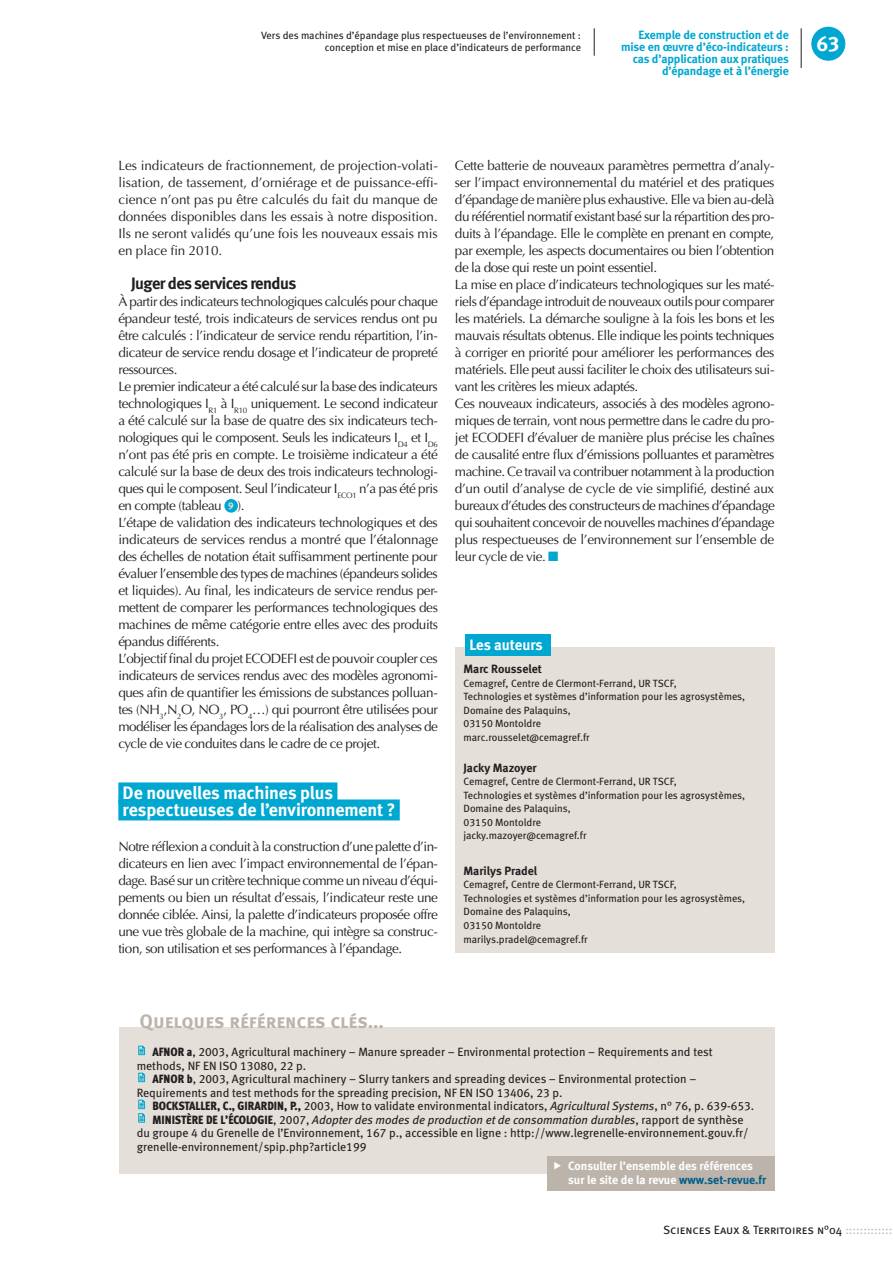
<style>
.page{position:relative;width:893px;height:1263px;background:#fff}
.page>*{position:absolute;margin:0;border:0;box-sizing:border-box;transform-origin:0 0}
.t1{font:21px "Meta Bold Caps Expert";color:#fff}
.t2{font:19.5px "Meta Bold LF Caps";color:#bcb4ab}
.t3{font:18px/17px "Meta Bold LF";letter-spacing:-.01em;color:#fff}
.t4{font:16.5px "Meta Bold LF";letter-spacing:-.03em;color:#231f20}
.t5{font:15px "Meta Bold LF";color:#fff}
.t6{font:13.5px/17px "Optima";letter-spacing:-.035em;color:#231f20;text-align:justify}
.t7{font:12px/13.5px "Meta Book LF";color:#231f20}
.t8{font:700 12px/12px "Meta";letter-spacing:-.01em;color:#00a7d1;text-align:right}
.t9{font:italic 12px "Meta Book LF";color:#231f20}
.t10{font:12px/13.5px "Meta Bold LF";color:#fff}
.t11{font:12px "Meta Book Caps";letter-spacing:-.005em;color:#231f20}
.t12{font:12px "Meta Bold LF";letter-spacing:-.005em;color:#231f20}
.t13{font:10.5px/13.5px "Meta Book LF";color:#231f20}
.s1{font-family:"Meta Bold LF";font-size:9.75px;color:#e4e0d9}
.s2{color:#00a7d1}
.s3{font-family:"Meta Cond OT";font-weight:900}
.s4{font-style:italic}
.s5{font-family:"Meta Cond OT";font-weight:900;font-style:normal}
.s6{font-style:normal}
.s7{color:#005c8a}
.s8{color:#bcbdc0}
</style>
<div class="page">
<div style="left:118px;top:782px;width:219px;height:21px;background:#00a7d1"></div>
<div style="left:118px;top:799px;width:282px;height:21px;background:#00a7d1"></div>
<div style="left:224px;top:499px;width:14px;height:14px;background:#00a7d1;border-radius:50%"></div>
<div style="left:455px;top:647px;width:320px;height:306px;background:#e4e0d9"></div>
<div style="left:465px;top:635px;width:85px;height:21px;background:#00a7d1"></div>
<div style="left:120px;top:1027px;width:655px;height:147px;background:#e4e0d9"></div>
<svg style="left:138px;top:1045px;width:7px;height:10px"></svg>
<svg style="left:138px;top:1072px;width:7px;height:10px"></svg>
<svg style="left:138px;top:1099px;width:7px;height:23px"></svg>
<div style="left:547px;top:1157px;width:228px;height:34px;background:#bcb4ab"></div>
<div style="left:811px;top:27px;width:34px;height:34px;background:#00a7d1;border-radius:50%"></div>
<hr style="left:801px;top:28px;width:1px;height:40px;background:#231f20">
<svg style="left:594px;top:28px;width:1px;height:28px"></svg>
<p class="t13" style="left:261px;top:29px;width:321px;line-height:12px;text-align:right">Vers des machines d’épandage plus respectueuses de l’environnement : conception et mise en place d’indicateurs de performance</p>
<p class="t8" style="left:621px;top:29px;width:169px">Exemple de construction et de mise en œuvre d’éco-indicateurs : cas d’application aux pratiques d’épandage et à l’énergie</p>
<h1 class="t1" style="left:816px;top:31px;width:24px">63</h1>
<p class="t6" style="left:118px;top:157px;width:321px">Les indicateurs de fractionnement, de projection-volati&shy;lisation, de tassement, d’orniérage et de puissance-effi&shy;cience n’ont pas pu être calculés du fait du manque de données disponibles dans les essais à notre disposition.<br>Ils ne seront validés qu’une fois les nouveaux essais mis en place fin 2010.</p>
<p class="t4" style="left:131px;top:274px;width:167px">Juger des services rendus</p>
<p class="t6" style="left:118px;top:293px;width:321px;text-align:left">À partir des indicateurs technologiques calculés pour chaque épandeur testé, trois indicateurs de services rendus ont pu être calculés : l’indicateur de service rendu répartition, l’in&shy;dicateur de service rendu dosage et l’indicateur de propreté ressources.<br>Le premier indicateur a été calculé sur la base des indicateurs technologiques I<sub>R1</sub> à I<sub>R10</sub> uniquement. Le second indicateur a été calculé sur la base de quatre des six indicateurs tech&shy;nologiques qui le composent. Seuls les indicateurs I<sub>D4</sub> et I<sub>D6 </sub>n’ont pas été pris en compte. Le troisième indicateur a été calculé sur la base de deux des trois indicateurs technologi&shy;ques qui le composent. Seul l’indicateur I<sub>ECO1</sub> n’a pas été pris en compte (tableau <span class="s1">9</span> ).<br>L’étape de validation des indicateurs technologiques et des indicateurs de services rendus a montré que l’étalonnage des échelles de notation était suffisamment pertinente pour évaluer l’ensemble des types de machines (épandeurs solides et liquides). Au final, les indicateurs de service rendus per&shy;mettent de comparer les performances technologiques des machines de même catégorie entre elles avec des produits épandus différents.<br>L’objectif final du projet ECODEFI est de pouvoir coupler ces indicateurs de services rendus avec des modèles agronomi&shy;ques afin de quantifier les émissions de substances polluan&shy;tes (NH<sub>3</sub>,N<sub>2</sub>O, NO<sub>3</sub>, PO<sub>4</sub>…) qui pourront être utilisées pour modéliser les épandages lors de la réalisation des analyses de cycle de vie conduites dans le cadre de ce projet.</p>
<h3 class="t3" style="left:123px;top:784px;width:274px">De nouvelles machines plus respectueuses de l’environnement ?</h3>
<p class="t6" style="left:118px;top:838px;width:321px">Notre réflexion a conduit à la construction d’une palette d’in&shy;dicateurs en lien avec l’impact environnemental de l’épan&shy;dage. Basé sur un critère technique comme un niveau d’équi&shy;pements ou bien un résultat d’essais, l’indicateur reste une donnée ciblée. Ainsi, la palette d’indicateurs proposée offre une vue très globale de la machine, qui intègre sa construc&shy;tion, son utilisation et ses performances à l’épandage.</p>
<p class="t6" style="left:455px;top:157px;width:321px;text-align:left">Cette batterie de nouveaux paramètres permettra d’analy&shy;ser l’impact environnemental du matériel et des pratiques d’épandage de manière plus exhaustive. Elle va bien au-delà du référentiel normatif existant basé sur la répartition des pro&shy;duits à l’épandage. Elle le complète en prenant en compte, par exemple, les aspects documentaires ou bien l’obtention de la dose qui reste un point essentiel.<br>La mise en place d’indicateurs technologiques sur les maté&shy;riels d’épandage introduit de nouveaux outils pour comparer les matériels. La démarche souligne à la fois les bons et les mauvais résultats obtenus. Elle indique les points techniques à corriger en priorité pour améliorer les performances des matériels. Elle peut aussi faciliter le choix des utilisateurs sui&shy;vant les critères les mieux adaptés.<br>Ces nouveaux indicateurs, associés à des modèles agrono&shy;miques de terrain, vont nous permettre dans le cadre du pro&shy;jet ECODEFI d’évaluer de manière plus précise les chaînes de causalité entre flux d’émissions polluantes et paramètres machine. Ce travail va contribuer notamment à la production d’un outil d’analyse de cycle de vie simplifié, destiné aux bureaux d’études des constructeurs de machines d’épandage qui souhaitent concevoir de nouvelles machines d’épandage plus respectueuses de l’environnement sur l’ensemble de leur cycle de vie. <span class="s2">■</span></p>
<p class="t5" style="left:470px;top:636px;width:75px">Les auteurs</p>
<p class="t12" style="left:463px;top:662px;width:80px">Marc Rousselet</p>
<p class="t13" style="left:463px;top:676px;width:283px">Cemagref, Centre de Clermont-Ferrand, UR TSCF,<br>Technologies et systèmes d’information pour les agrosystèmes, Domaine des Palaquins,<br>03150 Montoldre<br>marc.rousselet@cemagref.fr</p>
<p class="t12" style="left:463px;top:761px;width:75px">Jacky Mazoyer</p>
<p class="t13" style="left:463px;top:775px;width:283px">Cemagref, Centre de Clermont-Ferrand, UR TSCF,<br>Technologies et systèmes d’information pour les agrosystèmes, Domaine des Palaquins,<br>03150 Montoldre<br>jacky.mazoyer@cemagref.fr</p>
<p class="t12" style="left:463px;top:864px;width:75px">Marilys Pradel</p>
<p class="t13" style="left:463px;top:878px;width:283px">Cemagref, Centre de Clermont-Ferrand, UR TSCF,<br>Technologies et systèmes d’information pour les agrosystèmes, Domaine des Palaquins,<br>03150 Montoldre<br>marilys.pradel@cemagref.fr</p>
<h2 class="t2" style="left:139px;top:1009px;width:246px">Quelques références clés...</h2>
<p class="t7" style="left:137px;top:1045px;width:577px;text-indent:16px"><span class="s3">AFNOR a</span>, 2003, Agricultural machinery – Manure spreader – Environmental protection – Requirements and test methods, NF EN ISO 13080, 22 p.</p>
<p class="t7" style="left:137px;top:1072px;width:561px;text-indent:16px"><span class="s3">AFNOR b</span>, 2003, Agricultural machinery – Slurry tankers and spreading devices – Environmental protection –<br>Requirements and test methods for the spreading precision, NF EN ISO 13406, 23 p.</p>
<p class="t7" style="left:153px;top:1099px;width:603px"><span class="s3">BOCKSTALLER, C., GIRARDIN, P.,</span> 2003, How to validate environmental indicators, <span class="s4">Agricultural Systems</span>, n° 76, p. 639-653.</p>
<p class="t9" style="left:153px;top:1113px;width:593px"><span class="s5">MINISTÈRE DE L’ÉCOLOGIE</span><span class="s6">, 2007,</span> Adopter des modes de production et de consommation durables<span class="s6">, rapport de synthèse</span></p>
<p class="t7" style="left:137px;top:1126px;width:613px">du groupe 4 du Grenelle de l’Environnement, 167 p., accessible en ligne : http://www.legrenelle-environnement.gouv.fr/</p>
<p class="t7" style="left:137px;top:1140px;width:231px">grenelle-environnement/spip.php?article199</p>
<p class="t10" style="left:568px;top:1159px;width:200px">Consulter l’ensemble des références sur le site de la revue <span class="s7">www.set-revue.fr</span></p>
<p class="t11" style="left:663px;top:1223px;width:231px">Sciences Eaux &amp; Territoires n°04 <span class="s8">:::::::::::::</span></p>
</div>
